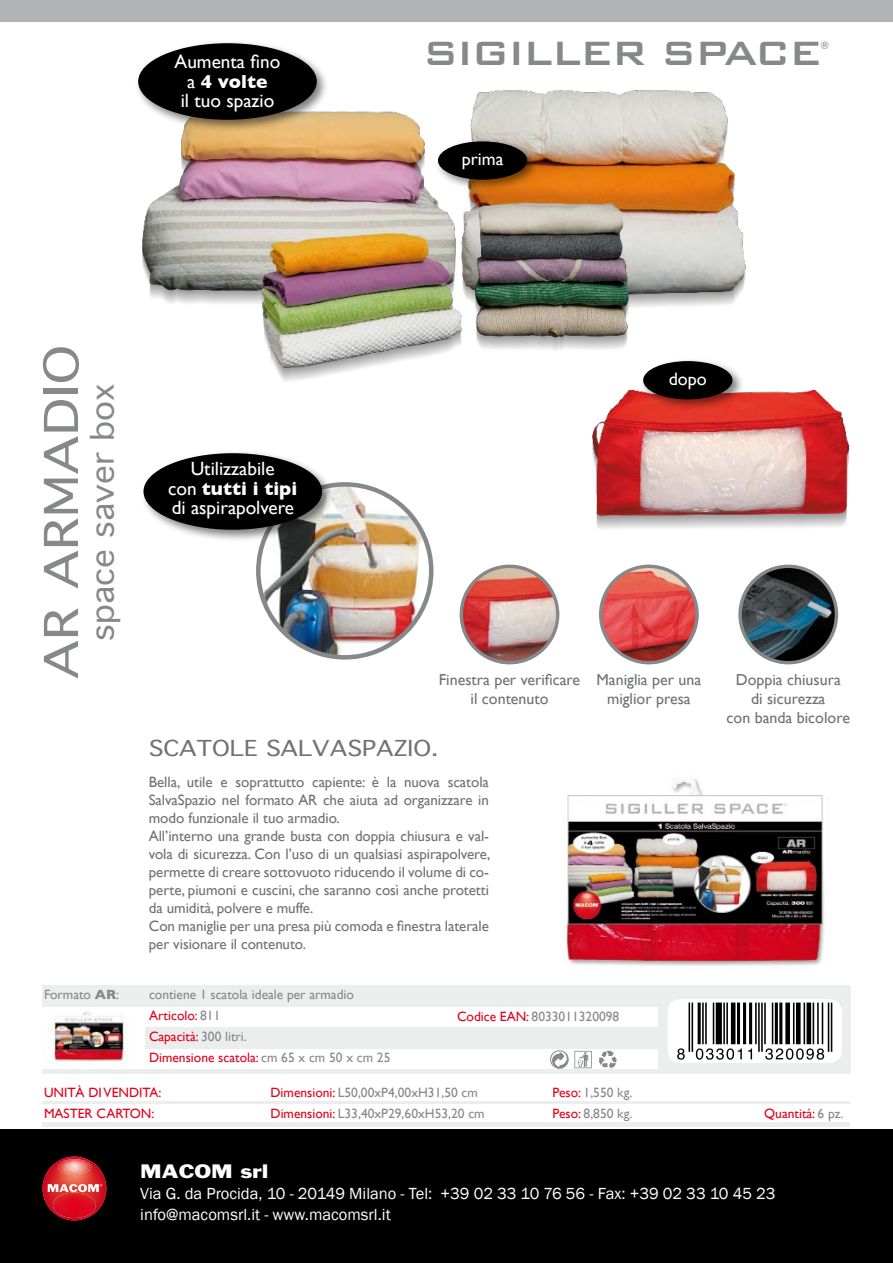
<style>
.page{position:relative;width:893px;height:1263px;background:#fff}
.page>*{position:absolute;margin:0;border:0;box-sizing:border-box;transform-origin:0 0}
.t1{font:500 45px "Bank Gothic BT";letter-spacing:-.05em;color:#87888a}
.t2{font:45px "Geneva";color:#87888a;scale:1.2 1}
.t3{font:30px "Geneva";color:#87888a;scale:1.1 1}
.t4{font:21px "Geneva";color:#707173;scale:1.15 1}
.t5{font:19.2px/19.5px "Gill Sans";color:#fff;text-align:center}
.t6{font:18px "Gill Sans";color:#fff}
.t7{font:18px "Franklin Gothic";color:#fff;scale:1.2 1}
.t8{font:16.5px/21px "Franklin Gothic";color:#fff}
.t9{font:15.9px/19.2px "Gill Sans";color:#707173;text-align:center}
.t10{font:15px/18px "Gill Sans";letter-spacing:-.005em;color:#707173}
.t11{font:13.5px/21px "Gill Sans";color:#87888a}
.t12{font:13.5px "Gill Sans";color:#e2001a}
.t13{font:500 10.5px "Bank Gothic BT";color:#87888a}
.s1{font-weight:700}
.s2{color:#e2001a}
.s3{color:#87888a}
</style>
<div class="page">
<div style="left:0;top:1129px;width:893px;height:134px;background:#000"></div>
<div style="left:0;top:0;width:893px;height:21px;background:#b1b3b4"></div>
<svg style="left:43px;top:1156px;width:63px;height:64px"></svg>
<img style="left:43px;top:1006px;width:92px;height:58px">
<img style="left:592px;top:404px;width:258px;height:204px">
<img style="left:142px;top:90px;width:688px;height:314px">
<div style="left:134px;top:39px;width:195px;height:93px;background:#000;opacity:.5"></div>
<div style="left:138px;top:43px;width:179px;height:77px;background:#000;border-radius:50%"></div>
<img style="left:601px;top:566px;width:96px;height:97px;border-radius:48px">
<div style="left:599px;top:565px;width:100px;height:99px;border:3px solid #87888a;border-radius:50%"></div>
<img style="left:740px;top:568px;width:96px;height:93px">
<div style="left:738px;top:565px;width:100px;height:99px;border:3px solid #87888a;border-radius:50%"></div>
<div style="left:43px;top:985px;width:807px;height:21px;background:#eceded"></div>
<div style="left:145px;top:1028px;width:705px;height:21px;background:#eceded"></div>
<hr style="left:43px;top:1069px;width:807px;height:4px;background:#eceded">
<div style="left:659px;top:987px;width:192px;height:86px;background:#eceded"></div>
<svg style="left:668px;top:999px;width:174px;height:64px;background:#f1f1f1"></svg>
<div style="left:550px;top:1050px;width:18px;height:18px;border:1px solid #87888a;border-radius:50%"></div>
<svg style="left:550px;top:1051px;width:42px;height:17px"></svg>
<svg style="left:598px;top:1050px;width:19px;height:19px"></svg>
<div style="left:639px;top:357px;width:105px;height:55px;background:#000;opacity:.5"></div>
<div style="left:643px;top:361px;width:89px;height:38px;background:#000;border-radius:50%"></div>
<div style="left:434px;top:138px;width:105px;height:54px;background:#000;opacity:.5"></div>
<div style="left:438px;top:141px;width:89px;height:39px;background:#000;border-radius:50%"></div>
<img style="left:461px;top:566px;width:97px;height:97px;border-radius:48px">
<div style="left:460px;top:565px;width:99px;height:99px;border:3px solid #87888a;border-radius:50%"></div>
<img style="left:334px;top:484px;width:80px;height:36px">
<img style="left:258px;top:520px;width:173px;height:70px">
<img style="left:260px;top:590px;width:169px;height:66px">
<div style="left:256px;top:482px;width:177px;height:178px;border:4px solid #87888a;border-radius:50%"></div>
<div style="left:140px;top:449px;width:194px;height:93px;background:#000;opacity:.5"></div>
<div style="left:143px;top:453px;width:179px;height:77px;background:#000;border-radius:50%"></div>
<hr style="left:688px;top:1002px;width:2px;height:50px;background:#000">
<hr style="left:692px;top:1002px;width:1px;height:50px;background:#000">
<hr style="left:698px;top:1002px;width:1px;height:42px;background:#000">
<hr style="left:699px;top:1002px;width:2px;height:42px;background:#000">
<hr style="left:702px;top:1002px;width:2px;height:42px;background:#000">
<hr style="left:705px;top:1002px;width:2px;height:42px;background:#000">
<hr style="left:713px;top:1002px;width:1px;height:42px;background:#000">
<hr style="left:716px;top:1002px;width:1px;height:42px;background:#000">
<hr style="left:717px;top:1002px;width:2px;height:42px;background:#000">
<hr style="left:719px;top:1002px;width:1px;height:42px;background:#000">
<hr style="left:720px;top:1002px;width:2px;height:42px;background:#000">
<hr style="left:723px;top:1002px;width:2px;height:42px;background:#000">
<hr style="left:726px;top:1002px;width:2px;height:42px;background:#000">
<hr style="left:731px;top:1002px;width:1px;height:42px;background:#000">
<hr style="left:732px;top:1002px;width:2px;height:42px;background:#000">
<hr style="left:734px;top:1002px;width:1px;height:42px;background:#000">
<hr style="left:737px;top:1002px;width:1px;height:42px;background:#000">
<hr style="left:738px;top:1002px;width:2px;height:42px;background:#000">
<hr style="left:743px;top:1002px;width:2px;height:42px;background:#000">
<hr style="left:744px;top:1002px;width:2px;height:42px;background:#000">
<hr style="left:749px;top:1002px;width:2px;height:42px;background:#000">
<hr style="left:751px;top:1002px;width:1px;height:42px;background:#000">
<hr style="left:755px;top:1002px;width:2px;height:42px;background:#000">
<hr style="left:758px;top:1002px;width:2px;height:50px;background:#000">
<hr style="left:761px;top:1002px;width:2px;height:50px;background:#000">
<hr style="left:764px;top:1002px;width:2px;height:42px;background:#000">
<hr style="left:772px;top:1002px;width:1px;height:42px;background:#000">
<hr style="left:775px;top:1002px;width:1px;height:42px;background:#000">
<hr style="left:776px;top:1002px;width:2px;height:42px;background:#000">
<hr style="left:779px;top:1002px;width:2px;height:42px;background:#000">
<hr style="left:781px;top:1002px;width:1px;height:42px;background:#000">
<hr style="left:785px;top:1002px;width:2px;height:42px;background:#000">
<hr style="left:787px;top:1002px;width:1px;height:42px;background:#000">
<hr style="left:788px;top:1002px;width:2px;height:42px;background:#000">
<hr style="left:793px;top:1002px;width:1px;height:42px;background:#000">
<hr style="left:796px;top:1002px;width:1px;height:42px;background:#000">
<hr style="left:797px;top:1002px;width:2px;height:42px;background:#000">
<hr style="left:799px;top:1002px;width:2px;height:42px;background:#000">
<hr style="left:803px;top:1002px;width:2px;height:42px;background:#000">
<hr style="left:807px;top:1002px;width:1px;height:42px;background:#000">
<hr style="left:808px;top:1002px;width:2px;height:42px;background:#000">
<hr style="left:810px;top:1002px;width:1px;height:42px;background:#000">
<hr style="left:813px;top:1002px;width:1px;height:42px;background:#000">
<hr style="left:817px;top:1002px;width:2px;height:42px;background:#000">
<hr style="left:822px;top:1002px;width:1px;height:42px;background:#000">
<hr style="left:828px;top:1002px;width:1px;height:50px;background:#000">
<hr style="left:831px;top:1002px;width:1px;height:50px;background:#000">
<svg style="left:677px;top:1048px;width:8px;height:12px"></svg>
<svg style="left:696px;top:1048px;width:46px;height:12px"></svg>
<svg style="left:748px;top:1048px;width:4px;height:11px"></svg>
<svg style="left:765px;top:1048px;width:59px;height:12px"></svg>
<img style="left:563px;top:778px;width:261px;height:188px">
<hr style="left:43px;top:1101px;width:807px;height:2px;background:#eceded">
<div style="left:43px;top:1122px;width:807px;height:5px;background:#eceded"></div>
<p class="t5" style="left:175px;top:52px;width:107px">Aumenta fino a <span class="s1">4 volte<br></span>il tuo spazio</p>
<h1 class="t1" style="left:422px;top:29px;width:402px">SIGILLER SPACE</h1>
<p class="t13" style="left:820px;top:40px;width:10px">®</p>
<p class="t6" style="left:462px;top:148px;width:43px">prima</p>
<h1 class="t2" style="left:23px;top:679px;width:280px;rotate:-90deg">AR ARMADIO</h1>
<h2 class="t3" style="left:77px;top:640px;width:235px;rotate:-90deg">SPACE SAVER BOX</h2>
<p class="t5" style="left:168px;top:459px;width:131px">Utilizzabile<br>con <span class="s1">tutti i tipi </span>di aspirapolvere</p>
<p class="t6" style="left:669px;top:368px;width:40px">dopo</p>
<p class="t9" style="left:439px;top:670px;width:143px">Finestra per verificare il contenuto</p>
<h3 class="t4" style="left:149px;top:730px;width:253px">SCATOLE SALVAS PAZIO .</h3>
<p class="t10" style="left:149px;top:772px;width:343px">Bella, utile e soprattutto capiente: è la nuova scatola SalvaSpazio nel formato AR che aiuta ad organizzare in modo funzionale il tuo armadio.<br>All’interno una grande busta con doppia chiusura e val&shy;vola di sicurezza. Con l’uso di un qualsiasi aspirapolvere, permette di creare sottovuoto riducendo il volume di co&shy;perte, piumoni e cuscini, che saranno così anche protetti da umidità, polvere e muffe.<br>Con maniglie per una presa più comoda e finestra laterale per visionare il contenuto.</p>
<p class="t9" style="left:596px;top:670px;width:106px">Maniglia per una miglior presa</p>
<p class="t9" style="left:726px;top:670px;width:125px">Doppia chiusura<br>di sicurezza<br>con banda bicolore</p>
<p class="t11" style="left:44px;top:984px;width:77px">Formato <span class="s1">AR</span>:</p>
<p class="t11" style="left:149px;top:984px;width:243px">contiene 1 scatola ideale per armadio<br><span class="s2">Articolo:</span> 811<br><span class="s2">Capacità:</span> 300 litri.<br><span class="s2">Dimensione scatola:</span> cm 65 x cm 50 x cm 25</p>
<p class="t11" style="left:457px;top:1005px;width:164px"><span class="s2">Codice EAN:</span> 8033011320098</p>
<p class="t12" style="left:44px;top:1084px;width:78px">Un ità di vend</p>
<p class="t12" style="left:139px;top:1084px;width:24px">ita:</p>
<p class="t11" style="left:271px;top:1081px;width:209px"><span class="s2">Dimensioni:</span> L50,00xP4,00xH31,50 cm</p>
<p class="t11" style="left:553px;top:1081px;width:81px"><span class="s2">Peso:</span> 1,550 kg.</p>
<p class="t12" style="left:44px;top:1105px;width:112px">Master Carton :</p>
<p class="t11" style="left:271px;top:1102px;width:216px"><span class="s2">Dimensioni:</span> L33,40xP29,60xH53,20 cm</p>
<p class="t11" style="left:553px;top:1102px;width:81px"><span class="s2">Peso:</span> 8,850 kg.</p>
<p class="t12" style="left:764px;top:1105px;width:81px">Quantità: <span class="s3">6 pz.</span></p>
<p class="t7" style="left:140px;top:1159px;width:108px">MACOM srl</p>
<p class="t8" style="left:140px;top:1183px;width:637px">Via G. da Procida, 10 - 20149 Milano - Tel: +39 02 33 10 76 56 - Fax: +39 02 33 10 45 23 info@macomsrl.it - www.macomsrl.it</p>
</div>
